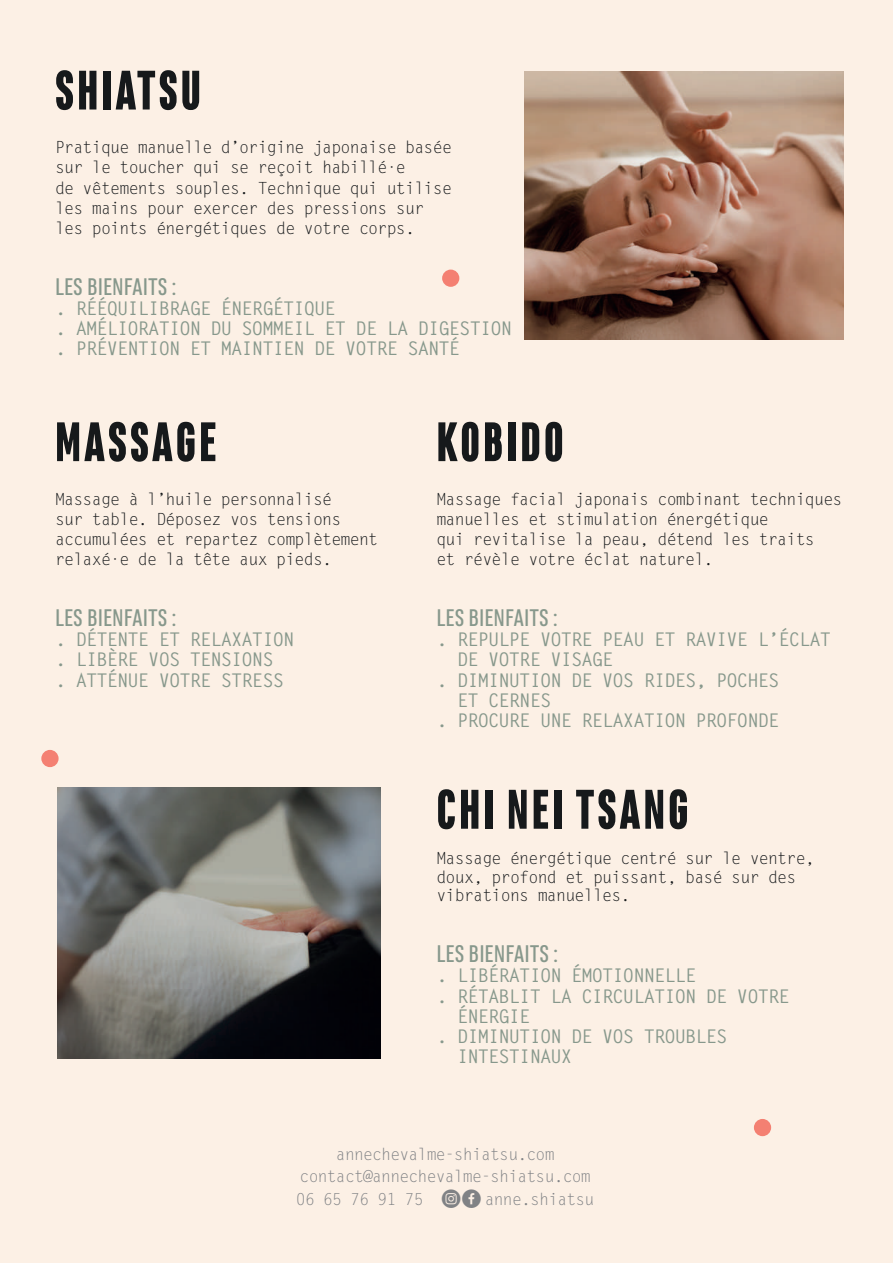
<style>
.page{position:relative;width:893px;height:1263px;background:#fcf0e5}
.page>*{position:absolute;margin:0;border:0;box-sizing:border-box;transform-origin:0 0}
.t1{font:900 58.5px "Marianina Cn FY";letter-spacing:.05em;color:#16191b}
.t2{font:900 58.35px "Marianina Cn FY";letter-spacing:.05em;color:#16191b}
.t3{font:500 25.2px "Marianina FY";color:#87988c}
.t4{font:700 18.9px/20.2px "Letter Gothic Std";letter-spacing:-.05em;color:#87988c}
.t5{font:16.8px/20.2px "Letter Gothic Std";letter-spacing:-.05em;color:#16191b}
.t6{font:16.5px/22.5px "Letter Gothic Std";letter-spacing:-.05em;color:#808285;text-align:center}
.s1{font-family:"Social Shapes"}
</style>
<div class="page">
<img style="left:524px;top:71px;width:320px;height:268px">
<img style="left:58px;top:787px;width:323px;height:271px">
<div style="left:442px;top:270px;width:17px;height:17px;background:#f48072;border-radius:50%"></div>
<div style="left:41px;top:750px;width:18px;height:17px;background:#f48072;border-radius:50%"></div>
<div style="left:754px;top:1119px;width:17px;height:17px;background:#f48072;border-radius:50%"></div>
<h2 class="t2" style="left:55px;top:58px;width:147px">SHIATSU</h2>
<p class="t5" style="left:55px;top:138px;width:399px">Pratique manuelle d’origine japonaise basée sur le toucher qui se reçoit habillé·e<br>de vêtements souples. Technique qui utilise les mains pour exercer des pressions sur les points énergétiques de votre corps.</p>
<h3 class="t3" style="left:55px;top:273px;width:123px">LES BIENFAITS :</h3>
<p class="t4" style="left:55px;top:298px;width:459px">. RÉÉQUILIBRAGE ÉNERGÉTIQUE<br>. AMÉLIORATION DU SOMMEIL ET DE LA DIGESTION . PRÉVENTION ET MAINTIEN DE VOTRE SANTÉ</p>
<h2 class="t2" style="left:55px;top:410px;width:163px">MASSAGE</h2>
<p class="t5" style="left:55px;top:489px;width:325px">Massage à l’huile personnalisé<br>sur table. Déposez vos tensions accumulées et repartez complètement relaxé·e de la tête aux pieds.</p>
<h3 class="t3" style="left:55px;top:604px;width:123px">LES BIENFAITS :</h3>
<p class="t4" style="left:55px;top:630px;width:241px">. DÉTENTE ET RELAXATION . LIBÈRE VOS TENSIONS<br>. ATTÉNUE VOTRE STRESS</p>
<h2 class="t2" style="left:436px;top:410px;width:129px">KOBIDO</h2>
<p class="t5" style="left:436px;top:489px;width:408px">Massage facial japonais combinant techniques manuelles et stimulation énergétique<br>qui revitalise la peau, détend les traits<br>et révèle votre éclat naturel.</p>
<h3 class="t3" style="left:436px;top:604px;width:123px">LES BIENFAITS :</h3>
<p class="t4" style="left:436px;top:630px;width:396px">. REPULPE VOTRE PEAU ET RAVIVE L’ÉCLAT</p>
<p class="t4" style="left:457px;top:650px;width:158px">DE VOTRE VISAGE</p>
<p class="t4" style="left:436px;top:670px;width:344px">. DIMINUTION DE VOS RIDES, POCHES</p>
<p class="t4" style="left:457px;top:690px;width:96px">ET CERNES</p>
<p class="t4" style="left:436px;top:710px;width:344px">. PROCURE UNE RELAXATION PROFONDE</p>
<h1 class="t1" style="left:436px;top:777px;width:254px">CHI NEI TSANG</h1>
<p class="t5" style="left:436px;top:849px;width:380px;line-height:18.9px">Massage énergétique centré sur le ventre, doux, profond et puissant, basé sur des vibrations manuelles.</p>
<h3 class="t3" style="left:436px;top:940px;width:124px">LES BIENFAITS :</h3>
<p class="t4" style="left:436px;top:966px;width:262px">. LIBÉRATION ÉMOTIONNELLE</p>
<p class="t4" style="left:436px;top:986px;width:355px">. RÉTABLIT LA CIRCULATION DE VOTRE</p>
<p class="t4" style="left:457px;top:1006px;width:75px">ÉNERGIE</p>
<p class="t4" style="left:436px;top:1026px;width:293px">. DIMINUTION DE VOS TROUBLES</p>
<p class="t4" style="left:457px;top:1047px;width:116px">INTESTINAUX</p>
<p class="t6" style="left:296px;top:1143px;width:300px">annechevalme-shiatsu.com contact@annechevalme-shiatsu.com<br>06 65 76 91 75 <span class="s1">eG</span> anne.shiatsu</p>
</div>
